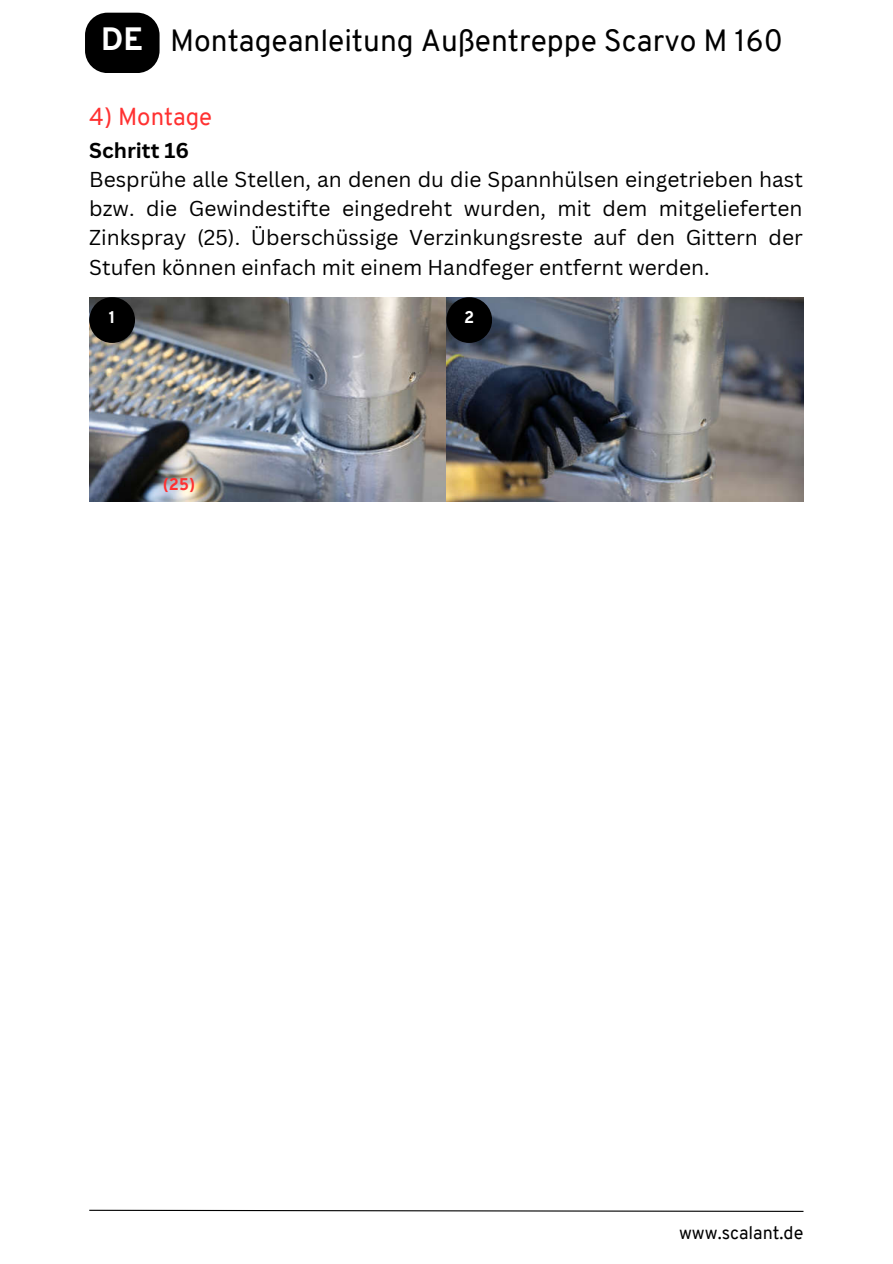
<style>
.page{position:relative;width:893px;height:1264px;background:#fff}
.page>*{position:absolute;margin:0;border:0;box-sizing:border-box;transform-origin:0 0}
.t1{font:30px "Overpass";color:#000}
.t2{font:24px "Overpass";color:#ff3131}
.t3{font:21px/29.2px "Canva Sans";color:#000;text-align:justify}
.t4{font:700 21px "Canva Sans";color:#000}
.t5{font:18px "Overpass";color:#000}
.t6{font:800 16.5px "Overpass";color:#ff3131}
.t7{font:800 16.5px "Overpass";color:#fff}
.s1{font-weight:800;font-size:31.5px;color:#fff}
</style>
<div class="page">
<svg style="left:89px;top:1209px;width:715px;height:3px"></svg>
<img style="left:89px;top:297px;width:714px;height:205px">
<div style="left:89px;top:297px;width:46px;height:46px;background:#000;border-radius:50%"></div>
<div style="left:446px;top:297px;width:46px;height:46px;background:#000;border-radius:50%"></div>
<div style="left:85px;top:13px;width:74px;height:60px;background:#000;border-radius:22px"></div>
<h1 class="t1" style="left:101px;top:20px;width:683px"><span class="s1">DE</span> Montageanleitung Außentreppe Scarvo M 160</h1>
<p class="t2" style="left:89px;top:100px;width:124px">4) Montage</p>
<p class="t4" style="left:89px;top:137px;width:101px">Schritt 16</p>
<p class="t3" style="left:89px;top:165px;width:715px">Besprühe alle Stellen, an denen du die Spannhülsen eingetrieben hast bzw. die Gewindestifte eingedreht wurden, mit dem mitgelieferten Zinkspray (25). Überschüssige Verzinkungsreste auf den Gittern der Stufen können einfach mit einem Handfeger entfernt werden.</p>
<p class="t7" style="left:109px;top:305px;width:8px">1</p>
<p class="t7" style="left:464px;top:305px;width:12px">2</p>
<p class="t6" style="left:163px;top:472px;width:34px">(25)</p>
<p class="t5" style="left:679px;top:1220px;width:126px">www.scalant.de</p>
</div>
